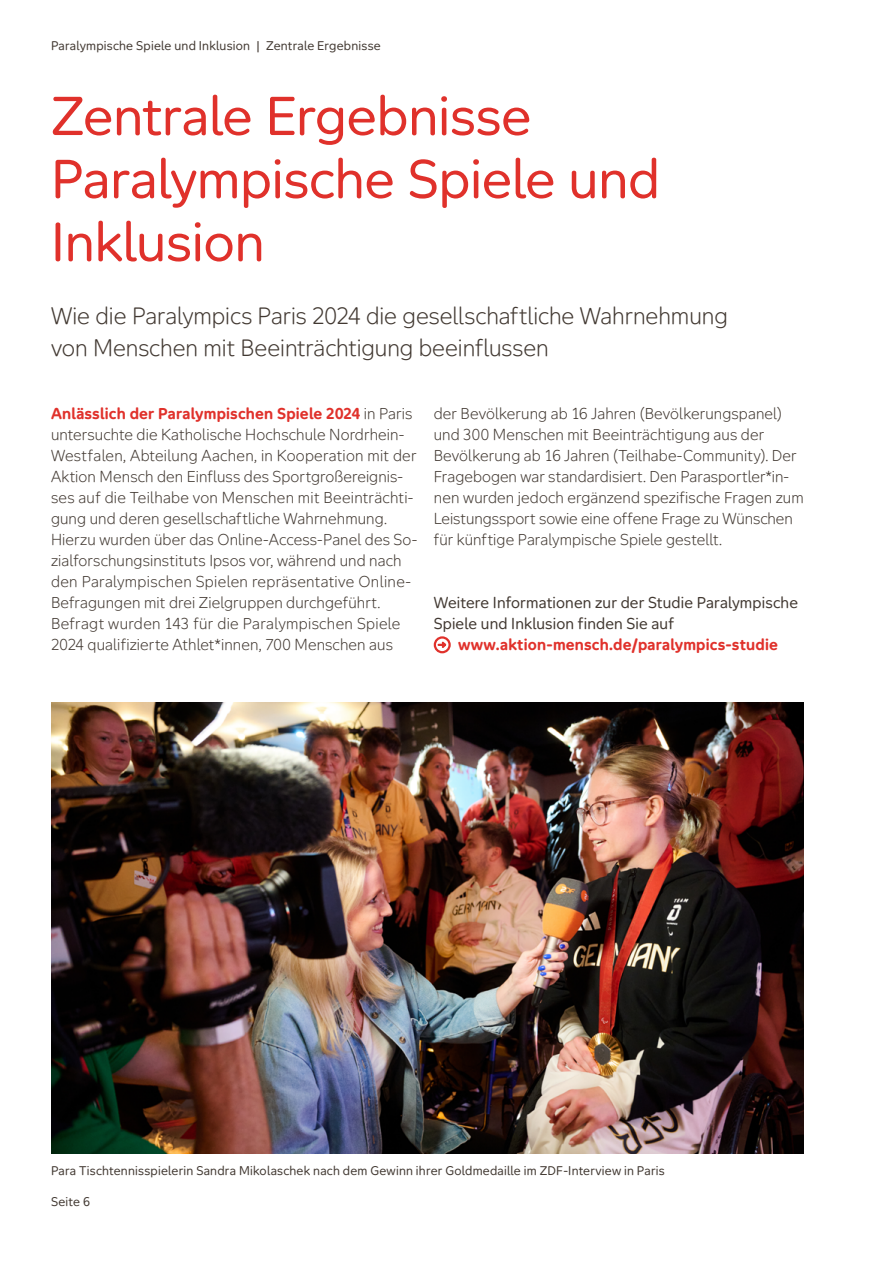
<style>
.page{position:relative;width:893px;height:1263px;background:#fff}
.page>*{position:absolute;margin:0;border:0;box-sizing:border-box;transform-origin:0 0}
.t1{font:52.5px/63px "Aktion Mensch";letter-spacing:-.005em;color:#e0312b}
.t2{font:300 22.5px/31.5px "Aktion Mensch";letter-spacing:-.005em;color:#423932}
.t3{font:300 15px/21px "Aktion Mensch";letter-spacing:.01em;color:#423932}
.t4{font:15px/21px "Aktion Mensch";letter-spacing:.01em;color:#423932}
.t5{font:700 15px "Aktion Mensch";letter-spacing:.01em;color:#e0312b}
.t6{font:12px "Aktion Mensch";letter-spacing:.02em;color:#423932}
.s1{font-weight:700;color:#e0312b}
</style>
<div class="page">
<div style="left:434px;top:636px;width:17px;height:17px;border:2px solid #e0312b;border-radius:50%"></div>
<svg style="left:436px;top:640px;width:12px;height:10px"></svg>
<img style="left:51px;top:702px;width:753px;height:452px">
<p class="t6" style="left:51px;top:37px;width:331px">Paralympische Spiele und Inklusion | Zentrale Ergebnisse</p>
<h1 class="t1" style="left:51px;top:82px;width:610px">Zentrale Ergebnisse<br>Paralympische Spiele und<br>Inklusion</h1>
<h2 class="t2" style="left:51px;top:300px;width:678px">Wie die Paralympics Paris 2024 die gesellschaftliche Wahrnehmung von Menschen mit Beeinträchtigung beeinflussen</h2>
<p class="t3" style="left:51px;top:403px;width:368px"><span class="s1">Anlässlich der Paralympischen Spiele 2024</span> in Paris untersuchte die Katholische Hochschule Nordrhein-Westfalen, Abteilung Aachen, in Kooperation mit der Aktion Mensch den Einfluss des Sportgroßereignis&shy;ses auf die Teilhabe von Menschen mit Beeinträchti&shy;gung und deren gesellschaftliche Wahrnehmung.<br>Hierzu wurden über das Online-Access-Panel des So&shy;zialforschungsinstituts Ipsos vor, während und nach den Paralympischen Spielen repräsentative Online-Befragungen mit drei Zielgruppen durchgeführt.<br>Befragt wurden 143 für die Paralympischen Spiele 2024 qualifizierte Athlet*innen, 700 Menschen aus</p>
<p class="t3" style="left:434px;top:403px;width:371px">der Bevölkerung ab 16 Jahren (Bevölkerungspanel) und 300 Menschen mit Beeinträchtigung aus der Bevölkerung ab 16 Jahren (Teilhabe-Community). Der Fragebogen war standardisiert. Den Parasportler*in&shy;nen wurden jedoch ergänzend spezifische Fragen zum Leistungssport sowie eine offene Frage zu Wünschen für künftige Paralympische Spiele gestellt.</p>
<p class="t4" style="left:434px;top:591px;width:366px">Weitere Informationen zur der Studie Paralympische<br>Spiele und Inklusion finden Sie auf</p>
<p class="t5" style="left:458px;top:634px;width:321px">www.aktion-mensch.de/paralympics-studie</p>
<p class="t6" style="left:51px;top:1161px;width:615px">Para Tischtennisspielerin Sandra Mikolaschek nach dem Gewinn ihrer Goldmedaille im ZDF-Interview in Paris</p>
<p class="t6" style="left:51px;top:1193px;width:41px">Seite 6</p>
</div>
